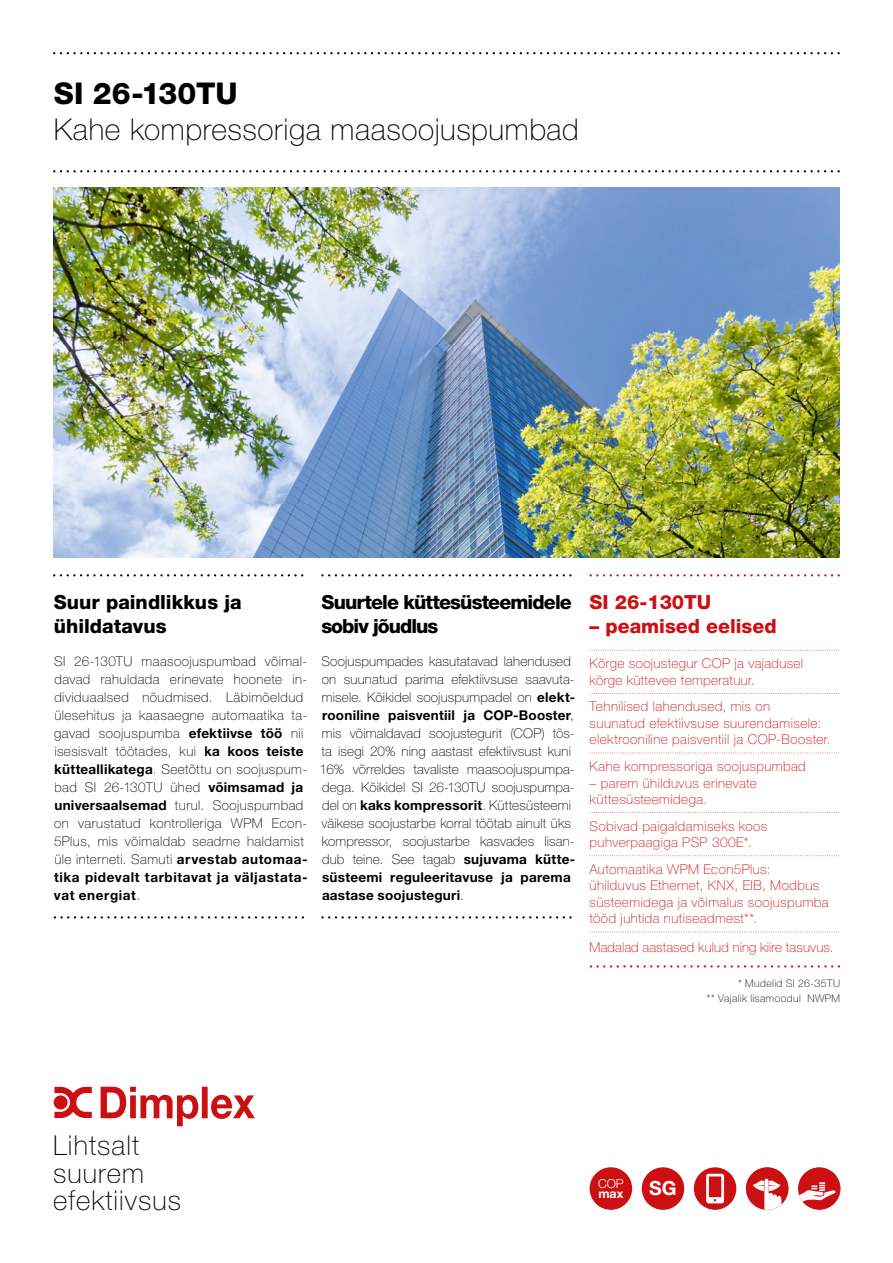
<style>
.page{position:relative;width:893px;height:1263px;background:#fff}
.page>*{position:absolute;margin:0;border:0;box-sizing:border-box;transform-origin:0 0}
.t1{font:100 30px "Helvetica Neue LT Pro";letter-spacing:.02em;color:#000}
.t2{font:800 30px "Helvetica Neue LT Pro";letter-spacing:-.005em;color:#000}
.t3{font:100 27.45px/27.3px "Helvetica Neue LT Pro";letter-spacing:.04em;color:#000}
.t4{font:800 19.5px/23.4px "Helvetica Neue LT Pro";letter-spacing:-.04em;color:#000}
.t5{font:800 19.5px/23.4px "Helvetica Neue LT Pro";color:#000}
.t6{font:800 19.5px "Helvetica Neue LT Pro";color:#cc1012}
.t7{font:700 19.5px "Helvetica Neue LT Pro";color:#fff}
.t8{font:100 13.5px/18px "Helvetica Neue LT Pro";letter-spacing:.02em;color:#000}
.t9{font:100 13.5px/16.5px "Helvetica Neue LT Pro";letter-spacing:.03em;color:#cc1012}
.t10{font:100 13.5px "Helvetica Neue LT Pro";letter-spacing:.01em;color:#cc1012}
.t11{font:300 12.45px "Helvetica Neue LT Pro";color:#fff}
.t12{font:700 12.45px "Helvetica Neue LT Pro";color:#fff}
.t13{font:100 10.5px/15px "Helvetica Neue LT Pro";letter-spacing:.04em;color:#000;text-align:right}
.s1{font-weight:700}
</style>
<div class="page">
<img style="left:53px;top:188px;width:787px;height:370px">
<svg style="left:101px;top:1087px;width:154px;height:39px"></svg>
<svg style="left:54px;top:1087px;width:38px;height:31px"></svg>
<svg style="left:53px;top:52px;width:787px;height:2px"></svg>
<svg style="left:53px;top:170px;width:787px;height:2px"></svg>
<svg style="left:590px;top:574px;width:250px;height:2px"></svg>
<svg style="left:321px;top:574px;width:251px;height:2px"></svg>
<svg style="left:53px;top:574px;width:250px;height:2px"></svg>
<svg style="left:590px;top:650px;width:249px;height:1px"></svg>
<svg style="left:590px;top:693px;width:249px;height:1px"></svg>
<svg style="left:590px;top:753px;width:249px;height:1px"></svg>
<svg style="left:590px;top:812px;width:249px;height:1px"></svg>
<svg style="left:590px;top:855px;width:249px;height:1px"></svg>
<svg style="left:590px;top:931px;width:249px;height:1px"></svg>
<svg style="left:321px;top:916px;width:251px;height:2px"></svg>
<svg style="left:54px;top:916px;width:250px;height:2px"></svg>
<div style="left:642px;top:1167px;width:42px;height:43px;background:#cc1012;border-radius:50%"></div>
<div style="left:746px;top:1167px;width:42px;height:43px;background:#cc1012;border-radius:50%"></div>
<svg style="left:752px;top:1179px;width:29px;height:31px"></svg>
<div style="left:694px;top:1167px;width:42px;height:43px;background:#cc1012;border-radius:50%"></div>
<svg style="left:706px;top:1174px;width:18px;height:29px"></svg>
<svg style="left:590px;top:965px;width:250px;height:2px"></svg>
<div style="left:798px;top:1167px;width:42px;height:43px;background:#cc1012;border-radius:50%"></div>
<svg style="left:798px;top:1182px;width:37px;height:21px"></svg>
<div style="left:590px;top:1167px;width:42px;height:43px;background:#cc1012;border-radius:50%"></div>
<h1 class="t2" style="left:54px;top:76px;width:185px">SI 26-130TU</h1>
<h1 class="t1" style="left:54px;top:113px;width:526px">Kahe kompressoriga maasoojuspumbad</h1>
<h3 class="t5" style="left:54px;top:591px;width:189px">Suur paindlikkus ja ühildatavus</h3>
<p class="t8" style="left:54px;top:652px;width:255px">SI 26-130TU maasoojuspumbad võimal&shy;davad rahuldada erinevate hoonete in&shy;dividuaalsed nõudmised. Läbimõeldud ülesehitus ja kaasaegne automaatika ta&shy;gavad soojuspumba <span class="s1">efektiivse töö</span> nii isesisvalt töötades, kui <span class="s1">ka koos teiste kütteallikatega</span>. Seetõttu on soojuspum&shy;bad SI 26-130TU ühed <span class="s1">võimsamad ja universaalsemad</span> turul. Soojuspumbad on varustatud kontrolleriga WPM Econ-5Plus, mis võimaldab seadme haldamist üle interneti. Samuti <span class="s1">arvestab automaa&shy;tika pidevalt tarbitavat ja väljastata&shy;vat energiat</span>.</p>
<h3 class="t4" style="left:321px;top:591px;width:252px">Suurtele küttesüsteemidele sobiv jõudlus</h3>
<p class="t8" style="left:320px;top:652px;width:257px">Soojuspumpades kasutatavad lahendused on suunatud parima efektiivsuse saavuta&shy;misele. Kõikidel soojuspumpadel on <span class="s1">elekt&shy;rooniline paisventiil ja COP-Booster</span>, mis võimaldavad soojustegurit (COP) tõs&shy;ta isegi 20% ning aastast efektiivsust kuni 16% võrreldes tavaliste maasoojuspumpa&shy;dega. Kõikidel SI 26-130TU soojuspumpa&shy;del on <span class="s1">kaks kompressorit</span>. Küttesüsteemi väikese soojustarbe korral töötab ainult üks kompressor, soojustarbe kasvades lisan&shy;dub teine. See tagab <span class="s1">sujuvama kütte&shy;süsteemi reguleeritavuse ja parema aastase soojusteguri</span>.</p>
<h3 class="t6" style="left:590px;top:591px;width:123px">SI 26-130TU</h3>
<h3 class="t6" style="left:590px;top:614px;width:189px">– peamised eelised</h3>
<p class="t9" style="left:590px;top:655px;width:215px">Kõrge soojustegur COP ja vajadusel kõrge küttevee temperatuur.</p>
<p class="t9" style="left:590px;top:698px;width:243px">Tehnilised lahendused, mis on<br>suunatud efektiivsuse suurendamisele: elektrooniline paisventiil ja COP-Booster.</p>
<p class="t9" style="left:590px;top:758px;width:218px">Kahe kompressoriga soojuspumbad</p>
<p class="t9" style="left:590px;top:774px;width:169px">– parem ühilduvus erinevate küttesüsteemidega.</p>
<p class="t9" style="left:590px;top:818px;width:179px">Sobivad paigaldamiseks koos puhverpaagiga PSP 300E*.</p>
<p class="t9" style="left:590px;top:861px;width:241px">Automaatika WPM Econ5Plus: ühilduvus Ethernet, KNX, EIB, Modbus süsteemidega ja võimalus soojuspumba tööd juhtida nutiseadmest**.</p>
<p class="t10" style="left:590px;top:939px;width:246px">Madalad aastased kulud ning kiire tasuvus.</p>
<p class="t13" style="left:707px;top:975px;width:135px">* Mudelid SI 26-35TU<br>** Vajalik lisamoodul NWPM</p>
<h2 class="t3" style="left:53px;top:1132px;width:129px">Lihtsalt suurem efektiivsus</h2>
<p class="t11" style="left:598px;top:1176px;width:27px">COP</p>
<p class="t12" style="left:598px;top:1186px;width:27px">max</p>
<h3 class="t7" style="left:649px;top:1176px;width:29px">SG</h3>
</div>
